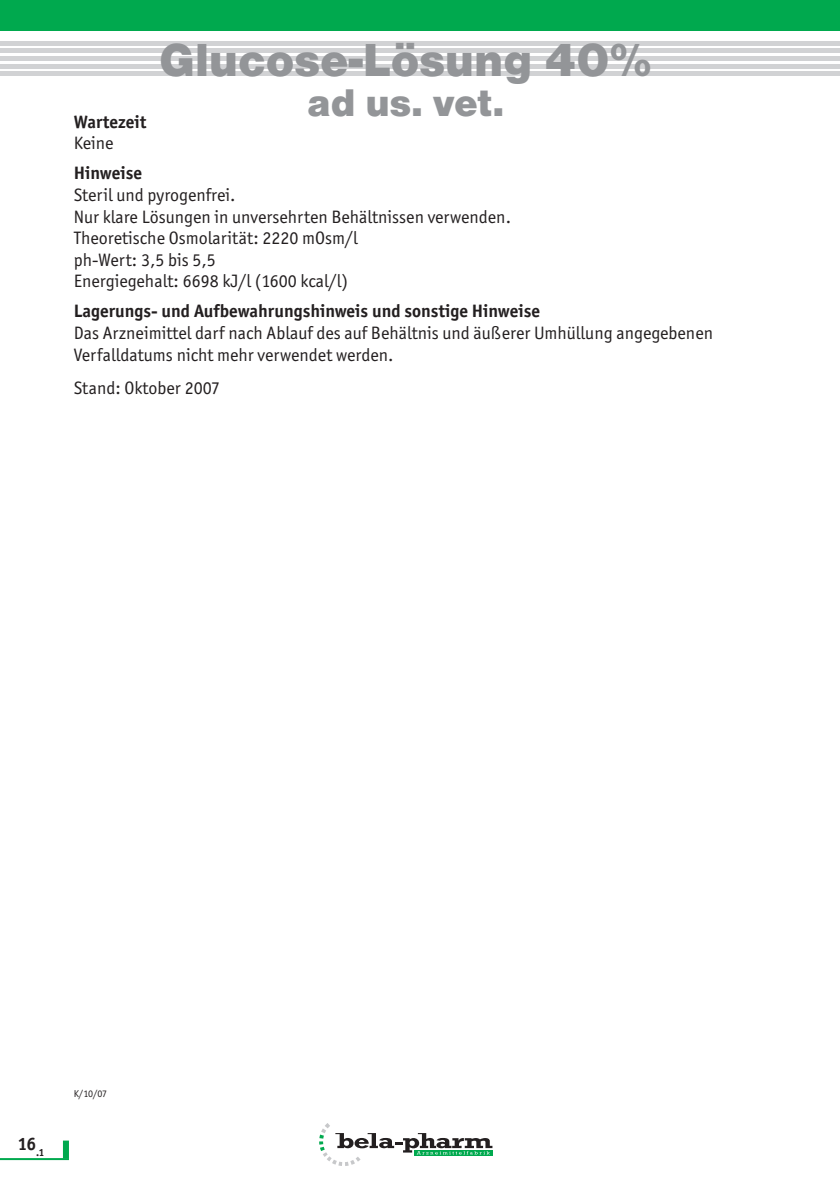
<style>
.page{position:relative;width:840px;height:1191px;background:#fff}
.page>*{position:absolute;margin:0;border:0;box-sizing:border-box;transform-origin:0 0}
.Produktname{font:48px "Nimbus San D Blac";color:#939598}
.Produktname-2{font:40px "Nimbus San D Blac";color:#939598}
.Fließtext{font:18px/21.6px "Officina San Itc T";color:#231f20}
.Ü-Absatz{font:700 18px "Officina San Itc T";color:#231f20}
.Fließtext-2{font:10px "Officina San Itc T";color:#231f20}
</style>
<div class="page">
<svg style="left:319px;top:1123px;width:173px;height:43px"></svg>
<div style="left:63px;top:1140px;width:6px;height:18px;background:#00a94e"></div>
<hr style="left:0;top:1158px;width:69px;height:2px;background:#00a94e">
<hr style="left:0;top:41px;width:839px;height:4px;background:#d1d2d4">
<hr style="left:0;top:49px;width:839px;height:4px;background:#d1d2d4">
<hr style="left:0;top:56px;width:839px;height:4px;background:#d1d2d4">
<hr style="left:0;top:64px;width:839px;height:4px;background:#d1d2d4">
<hr style="left:0;top:72px;width:839px;height:4px;background:#d1d2d4">
<div style="left:0;top:0;width:839px;height:31px;background:#00a94e"></div>
<p class="Produktname" style="left:159px;top:32px;width:494px">Glucose-Lösung 40%</p>
<p class="Produktname-2" style="left:307px;top:80px;width:198px">ad us. vet.</p>
<p class="Ü-Absatz" style="left:74px;top:110px;width:74px">Wartezeit</p>
<p class="Fließtext" style="left:74px;top:132px;width:41px">Keine</p>
<p class="Ü-Absatz" style="left:74px;top:162px;width:70px">Hinweise</p>
<p class="Fließtext" style="left:74px;top:184px;width:163px">Steril und pyrogenfrei.</p>
<p class="Fließtext" style="left:74px;top:205px;width:438px">Nur klare Lösungen in unversehrten Behältnissen verwenden.</p>
<p class="Fließtext" style="left:74px;top:227px;width:285px">Theoretische Osmolarität: 2220 mOsm/l</p>
<p class="Fließtext" style="left:74px;top:249px;width:143px">ph-Wert: 3,5 bis 5,5</p>
<p class="Fließtext" style="left:74px;top:270px;width:276px">Energiegehalt: 6698 kJ/l (1600 kcal/l)</p>
<p class="Ü-Absatz" style="left:74px;top:300px;width:467px">Lagerungs- und Aufbewahrungshinweis und sonstige Hinweise</p>
<p class="Fließtext" style="left:74px;top:322px;width:640px">Das Arzneimittel darf nach Ablauf des auf Behältnis und äußerer Umhüllung angegebenen<br>Verfalldatums nicht mehr verwendet werden.</p>
<p class="Fließtext" style="left:74px;top:377px;width:148px">Stand: Oktober 2007</p>
<p class="Ü-Absatz" style="left:18px;top:1132px;width:28px">16<sub>.1</sub></p>
<p class="Fließtext-2" style="left:74px;top:1088px;width:35px">K/10/07</p>
</div>
